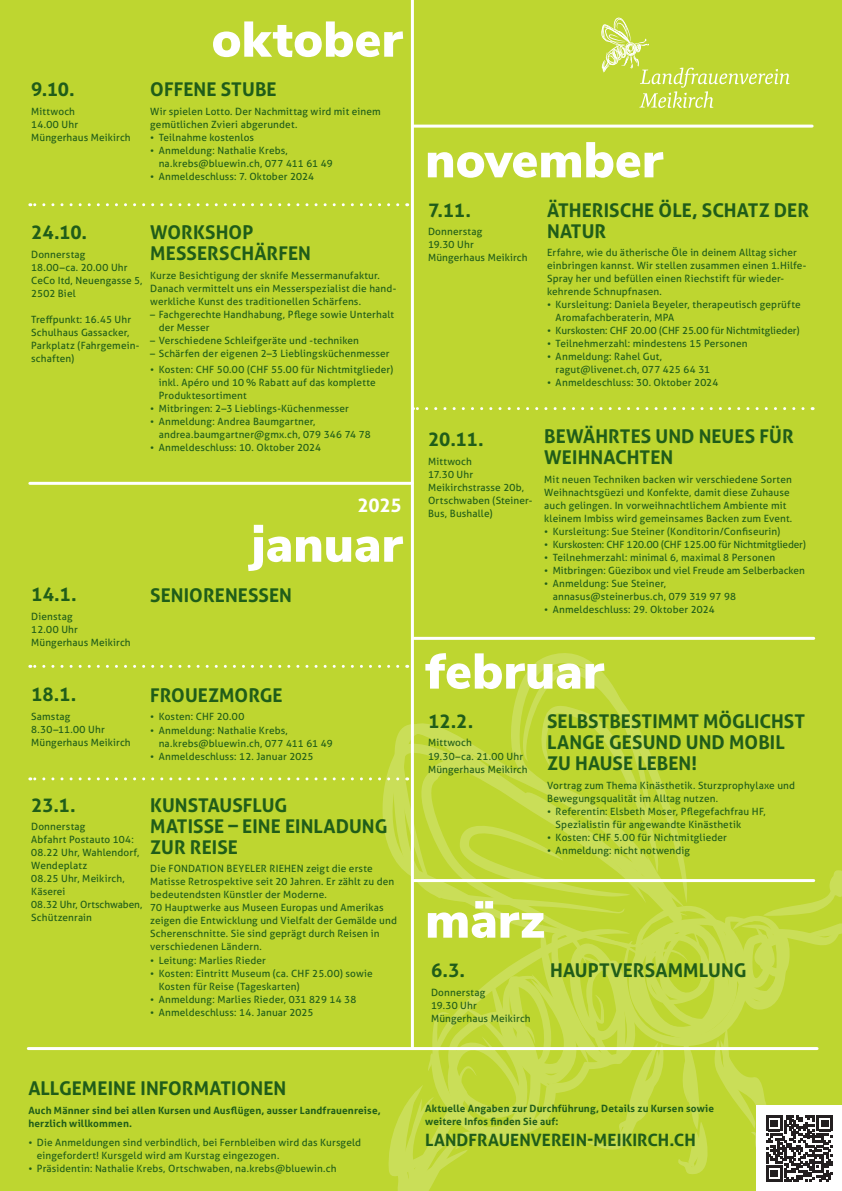
<style>
.page{position:relative;width:842px;height:1191px;background:#bed630}
.page>*{position:absolute;margin:0;border:0;box-sizing:border-box;transform-origin:0 0}
.t1{font:900 50px "Nunito Sans";letter-spacing:.005em;color:#fff}
.t2{font:700 19px/21px "Aller";letter-spacing:.005em;color:#205d19}
.t3{font:700 19px "Aller";color:#fff}
.t4{font:700 17px "Aller";letter-spacing:.005em;color:#205d19}
.t5{font:10px/13px "Aller";letter-spacing:.015em;color:#205d19}
.t6{font:700 10px/13px "Aller";letter-spacing:.02em;color:#205d19}
.t7{font:10px "Aller";letter-spacing:-.01em;color:#205d19}
.t8{font:10px "Aller";letter-spacing:-.005em;color:#205d19}
</style>
<div class="page">
<svg style="left:601px;top:17px;width:188px;height:91px"></svg>
<hr style="left:413px;top:125px;width:399px;height:3px;background:#fff">
<hr style="left:30px;top:482px;width:382px;height:3px;background:#fff">
<svg style="left:30px;top:203px;width:368px;height:3px"></svg>
<svg style="left:414px;top:407px;width:389px;height:3px"></svg>
<hr style="left:411px;top:0;width:3px;height:1048px;background:#fff">
<svg style="left:30px;top:630px;width:812px;height:561px"></svg>
<h2 class="t2" style="left:31px;top:78px;width:45px">9.10.</h2>
<p class="t5" style="left:31px;top:104px;width:101px">Mittwoch<br>14.00 Uhr<br>Müngerhaus Meikirch</p>
<h1 class="t1" style="left:212px;top:2px;width:192px">oktober</h1>
<h2 class="t2" style="left:150px;top:78px;width:128px">OFFENE STUBE</h2>
<p class="t5" style="left:150px;top:104px;width:232px">Wir spielen Lotto. Der Nachmittag wird mit einem gemütlichen Zvieri abgerundet.</p>
<p class="t5" style="left:150px;top:130px;width:105px">• Teilnahme kostenlos</p>
<p class="t5" style="left:159px;top:143px;width:175px;text-indent:-8px">• Anmeldung: Nathalie Krebs, na.krebs@bluewin.ch, 077 411 61 49</p>
<p class="t5" style="left:150px;top:169px;width:165px">• Anmeldeschluss: 7. Oktober 2024</p>
<h2 class="t2" style="left:31px;top:222px;width:57px">24.10.</h2>
<p class="t5" style="left:31px;top:248px;width:113px">Donnerstag<br>18.00–ca. 20.00 Uhr<br>CeCo Itd, Neuengasse 5,<br>2502 Biel</p>
<p class="t5" style="left:31px;top:313px;width:110px">Treffpunkt: 16.45 Uhr<br>Schulhaus Gassacker,<br>Parkplatz (Fahrgemein&shy;schaften)</p>
<h2 class="t2" style="left:150px;top:222px;width:162px">WORKSHOP<br>MESSERSCHÄRFEN</h2>
<p class="t5" style="left:150px;top:269px;width:248px">Kurze Besichtigung der sknife Messermanufaktur.<br>Danach vermittelt uns ein Messerspezialist die hand&shy;werkliche Kunst des traditionellen Schärfens.</p>
<p class="t5" style="left:159px;top:308px;width:237px;text-indent:-8px">– Fachgerechte Handhabung, Pflege sowie Unterhalt der Messer</p>
<p class="t5" style="left:150px;top:334px;width:210px">– Verschiedene Schleifgeräte und -techniken</p>
<p class="t5" style="left:150px;top:347px;width:241px">– Schärfen der eigenen 2–3 Lieblingsküchenmesser</p>
<p class="t5" style="left:159px;top:363px;width:236px;text-indent:-8px">• Kosten: CHF 50.00 (CHF 55.00 für Nichtmitglieder) inkl. Apéro und 10 % Rabatt auf das komplette<br>Produktesortiment</p>
<p class="t5" style="left:150px;top:402px;width:200px">• Mitbringen: 2–3 Lieblings-Küchenmesser</p>
<p class="t5" style="left:159px;top:415px;width:213px;text-indent:-8px">• Anmeldung: Andrea Baumgartner, andrea.baumgartner@gmx.ch, 079 346 74 78</p>
<p class="t5" style="left:150px;top:441px;width:172px">• Anmeldeschluss: 10. Oktober 2024</p>
<h2 class="t2" style="left:31px;top:584px;width:47px">14.1.</h2>
<p class="t5" style="left:31px;top:610px;width:101px">Dienstag<br>12.00 Uhr<br>Müngerhaus Meikirch</p>
<h2 class="t3" style="left:358px;top:493px;width:46px">2025</h2>
<h1 class="t1" style="left:251px;top:507px;width:153px">januar</h1>
<h2 class="t2" style="left:150px;top:584px;width:143px">SENIORENESSEN</h2>
<h2 class="t2" style="left:31px;top:684px;width:47px">18.1.</h2>
<p class="t5" style="left:31px;top:710px;width:101px">Samstag<br>8.30–11.00 Uhr<br>Müngerhaus Meikirch</p>
<h2 class="t2" style="left:150px;top:684px;width:134px">FROUEZMORGE</h2>
<p class="t5" style="left:150px;top:710px;width:96px">• Kosten: CHF 20.00</p>
<p class="t5" style="left:159px;top:723px;width:175px;text-indent:-8px">• Anmeldung: Nathalie Krebs, na.krebs@bluewin.ch, 077 411 61 49</p>
<p class="t5" style="left:150px;top:749px;width:165px">• Anmeldeschluss: 12. Januar 2025</p>
<h2 class="t2" style="left:31px;top:794px;width:46px">23.1.</h2>
<p class="t5" style="left:31px;top:820px;width:113px">Donnerstag<br>Abfahrt Postauto 104:<br>08.22 Uhr, Wahlendorf,<br>Wendeplatz<br>08.25 Uhr, Meikirch,<br>Käserei<br>08.32 Uhr, Ortschwaben,<br>Schützenrain</p>
<h2 class="t2" style="left:150px;top:794px;width:239px">KUNSTAUSFLUG<br>MATISSE – EINE EINLADUNG<br>ZUR REISE</h2>
<p class="t5" style="left:150px;top:862px;width:248px">Die FONDATION BEYELER RIEHEN zeigt die erste Matisse Retrospektive seit 20 Jahren. Er zählt zu den bedeutendsten Künstler der Moderne.<br>70 Hauptwerke aus Museen Europas und Amerikas zeigen die Entwicklung und Vielfalt der Gemälde und Scherenschnitte. Sie sind geprägt durch Reisen in verschiedenen Ländern.</p>
<p class="t5" style="left:150px;top:953px;width:117px">• Leitung: Marlies Rieder</p>
<p class="t5" style="left:159px;top:966px;width:216px;text-indent:-8px">• Kosten: Eintritt Museum (ca. CHF 25.00) sowie<br>Kosten für Reise (Tageskarten)</p>
<p class="t5" style="left:150px;top:992px;width:208px">• Anmeldung: Marlies Rieder, 031 829 14 38</p>
<p class="t5" style="left:150px;top:1005px;width:165px">• Anmeldeschluss: 14. Januar 2025</p>
<h1 class="t1" style="left:425px;top:123px;width:239px">november</h1>
<h2 class="t2" style="left:428px;top:199px;width:44px">7.11.</h2>
<p class="t5" style="left:428px;top:225px;width:101px">Donnerstag<br>19.30 Uhr<br>Müngerhaus Meikirch</p>
<h2 class="t2" style="left:547px;top:199px;width:263px">ÄTHERISCHE ÖLE, SCHATZ DER<br>NATUR</h2>
<p class="t5" style="left:547px;top:246px;width:261px">Erfahre, wie du ätherische Öle in deinem Alltag sicher einbringen kannst. Wir stellen zusammen einen 1.Hilfe-Spray her und befüllen einen Riechstift für wieder&shy;kehrende Schnupfnasen.</p>
<p class="t5" style="left:556px;top:298px;width:246px;text-indent:-8px">• Kursleitung: Daniela Beyeler, therapeutisch geprüfte<br>Aromafachberaterin, MPA</p>
<p class="t8" style="left:547px;top:324px;width:254px">• Kurskosten: CHF 20.00 (CHF 25.00 für Nichtmitglieder)</p>
<p class="t5" style="left:547px;top:337px;width:202px">• Teilnehmerzahl: mindestens 15 Personen</p>
<p class="t5" style="left:556px;top:350px;width:156px;text-indent:-8px">• Anmeldung: Rahel Gut, ragut@livenet.ch, 077 425 64 31</p>
<p class="t5" style="left:547px;top:376px;width:173px">• Anmeldeschluss: 30. Oktober 2024</p>
<h2 class="t2" style="left:428px;top:428px;width:57px">20.11.</h2>
<p class="t5" style="left:428px;top:454px;width:106px">Mittwoch<br>17.30 Uhr<br>Meikirchstrasse 20b,<br>Ortschwaben (Steiner-<br>Bus, Bushalle)</p>
<h2 class="t2" style="left:544px;top:425px;width:251px">BEWÄHRTES UND NEUES FÜR<br>WEIHNACHTEN</h2>
<p class="t5" style="left:544px;top:472px;width:250px">Mit neuen Techniken backen wir verschiedene Sorten Weihnachtsgüezi und Konfekte, damit diese Zuhause auch gelingen. In vorweihnachtlichem Ambiente mit kleinem Imbiss wird gemeinsames Backen zum Event.</p>
<p class="t5" style="left:544px;top:524px;width:238px">• Kursleitung: Sue Steiner (Konditorin/Confiseurin)</p>
<p class="t7" style="left:544px;top:538px;width:263px">• Kurskosten: CHF 120.00 (CHF 125.00 für Nichtmitglieder)</p>
<p class="t5" style="left:544px;top:550px;width:233px">• Teilnehmerzahl: minimal 6, maximal 8 Personen</p>
<p class="t5" style="left:544px;top:563px;width:262px">• Mitbringen: Güezibox und viel Freude am Selberbacken</p>
<p class="t5" style="left:553px;top:576px;width:185px;text-indent:-8px">• Anmeldung: Sue Steiner, annasus@steinerbus.ch, 079 319 97 98</p>
<p class="t5" style="left:544px;top:602px;width:172px">• Anmeldeschluss: 29. Oktober 2024</p>
<h1 class="t1" style="left:425px;top:634px;width:180px">februar</h1>
<h2 class="t2" style="left:428px;top:710px;width:47px">12.2.</h2>
<p class="t5" style="left:428px;top:736px;width:101px">Mittwoch<br>19.30–ca. 21.00 Uhr<br>Müngerhaus Meikirch</p>
<h2 class="t2" style="left:547px;top:710px;width:259px">SELBSTBESTIMMT MÖGLICHST<br>LANGE GESUND UND MOBIL<br>ZU HAUSE LEBEN!</h2>
<p class="t5" style="left:547px;top:778px;width:249px">Vortrag zum Thema Kinästhetik. Sturzprophylaxe und<br>Bewegungsqualität im Alltag nutzen.</p>
<p class="t5" style="left:556px;top:804px;width:212px;text-indent:-8px">• Referentin: Elsbeth Moser, Pflegefachfrau HF,<br>Spezialistin für angewandte Kinästhetik</p>
<p class="t5" style="left:547px;top:830px;width:181px">• Kosten: CHF 5.00 für Nichtmitglieder</p>
<p class="t5" style="left:547px;top:843px;width:144px">• Anmeldung: nicht notwendig</p>
<h1 class="t1" style="left:425px;top:883px;width:122px">märz</h1>
<h2 class="t2" style="left:431px;top:959px;width:35px">6.3.</h2>
<p class="t5" style="left:431px;top:985px;width:101px">Donnerstag<br>19.30 Uhr<br>Müngerhaus Meikirch</p>
<h2 class="t2" style="left:550px;top:959px;width:198px">HAUPTVERSAMMLUNG</h2>
<h2 class="t2" style="left:28px;top:1077px;width:259px">ALLGEMEINE INFORMATIONEN</h2>
<p class="t6" style="left:28px;top:1103px;width:354px">Auch Männer sind bei allen Kursen und Ausflügen, ausser Landfrauenreise, herzlich willkommen.</p>
<p class="t5" style="left:37px;top:1135px;width:326px;text-indent:-8px">• Die Anmeldungen sind verbindlich, bei Fernbleiben wird das Kursgeld eingefordert! Kursgeld wird am Kurstag eingezogen.</p>
<p class="t5" style="left:28px;top:1161px;width:310px">• Präsidentin: Nathalie Krebs, Ortschwaben, na.krebs@bluewin.ch</p>
<p class="t6" style="left:425px;top:1102px;width:290px">Aktuelle Angaben zur Durchführung, Details zu Kursen sowie weitere Infos finden Sie auf:</p>
<h3 class="t4" style="left:425px;top:1129px;width:272px">LANDFRAUENVEREIN-MEIKIRCH.CH</h3>
</div>
